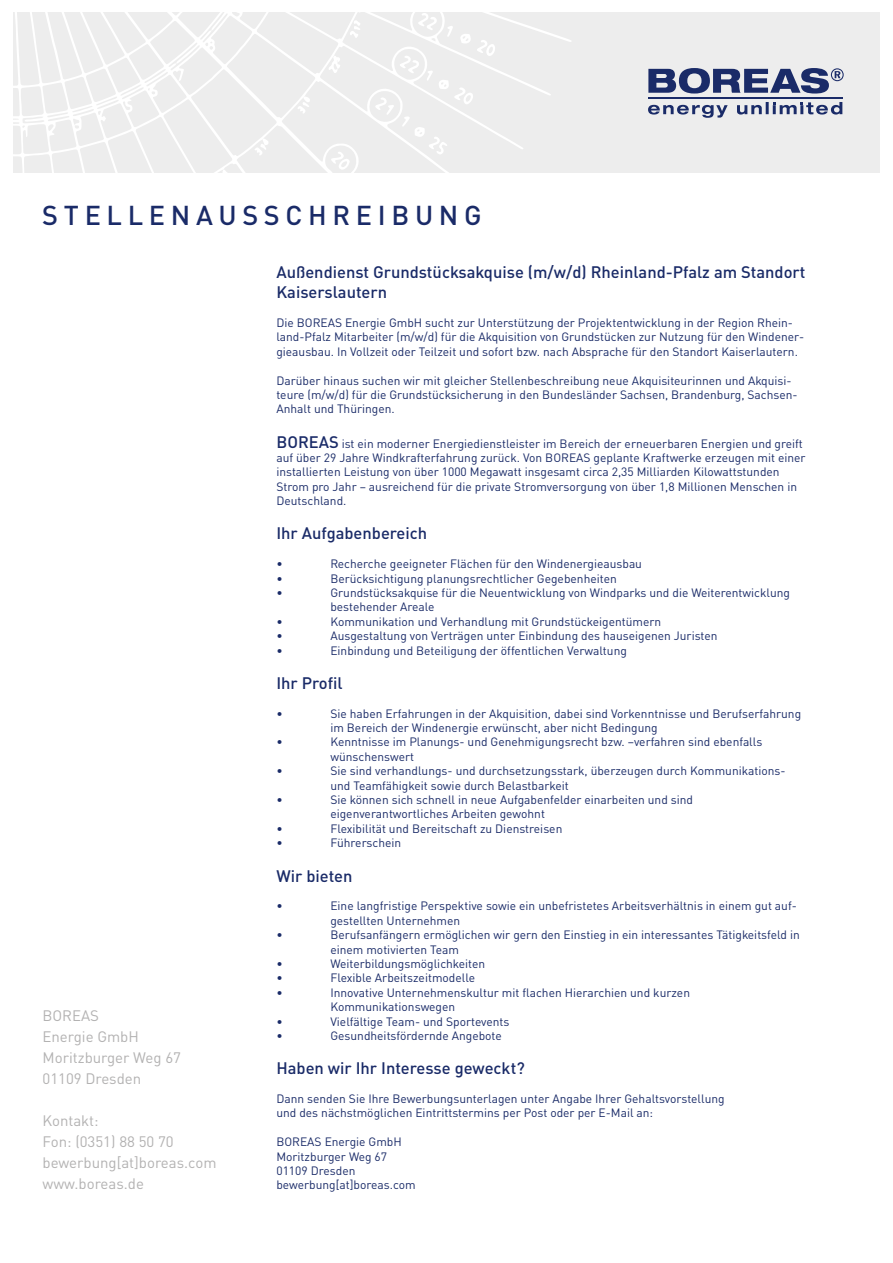
<style>
.page{position:relative;width:893px;height:1263px;background:#fff}
.page>*{position:absolute;margin:0;border:0;box-sizing:border-box;transform-origin:0 0}
.t1{font:500 27px "DINOT";letter-spacing:.21em;color:#1a2b68}
.t2{font:500 16.5px/19.8px "DINOT";color:#1a2b68}
.t3{font:15px/21px "DINOT";color:#b3b2b2}
.t4{font:12px/14.4px "DINOT";color:#1a2b68}
.s1{font-weight:500;font-size:16.5px}
</style>
<div class="page">
<div style="left:13px;top:13px;width:866px;height:160px;background:#ededed"></div>
<svg style="left:13px;top:13px;width:558px;height:160px"></svg>
<svg style="left:329px;top:56px;width:11px;height:17px"></svg>
<svg style="left:460px;top:34px;width:11px;height:10px"></svg>
<svg style="left:477px;top:40px;width:18px;height:16px"></svg>
<svg style="left:402px;top:116px;width:45px;height:38px"></svg>
<svg style="left:447px;top:26px;width:6px;height:11px"></svg>
<svg style="left:427px;top:70px;width:46px;height:34px"></svg>
<svg style="left:255px;top:138px;width:14px;height:18px"></svg>
<svg style="left:297px;top:96px;width:13px;height:18px"></svg>
<svg style="left:222px;top:169px;width:7px;height:4px"></svg>
<svg style="left:350px;top:20px;width:10px;height:18px"></svg>
<svg style="left:375px;top:97px;width:19px;height:18px"></svg>
<svg style="left:400px;top:56px;width:19px;height:17px"></svg>
<svg style="left:418px;top:13px;width:19px;height:17px"></svg>
<svg style="left:331px;top:152px;width:19px;height:18px"></svg>
<svg style="left:737px;top:102px;width:105px;height:13px"></svg>
<svg style="left:648px;top:105px;width:80px;height:13px"></svg>
<svg style="left:648px;top:68px;width:196px;height:26px"></svg>
<hr style="left:648px;top:97px;width:195px;height:2px;background:#1a2b68">
<h1 class="t1" style="left:42px;top:198px;width:441px">STELLENAUSSCHREIBUNG</h1>
<p class="t3" style="left:43px;top:1005px;width:140px">BOREAS<br>Energie GmbH<br>Moritzburger Weg 67<br>01109 Dresden</p>
<p class="t3" style="left:43px;top:1110px;width:176px">Kontakt:<br>Fon: (0351) 88 50 70 bewerbung[at]boreas.com www.boreas.de</p>
<h2 class="t2" style="left:276px;top:262px;width:531px">Außendienst Grundstücksakquise (m/w/d) Rheinland-Pfalz am Standort<br>Kaiserslautern</h2>
<p class="t4" style="left:276px;top:315px;width:529px">Die BOREAS Energie GmbH sucht zur Unterstützung der Projektentwicklung in der Region Rhein&shy;land-Pfalz Mitarbeiter (m/w/d) für die Akquisition von Grundstücken zur Nutzung für den Windener&shy;gieausbau. In Vollzeit oder Teilzeit und sofort bzw. nach Absprache für den Standort Kaiserlautern.</p>
<p class="t4" style="left:276px;top:373px;width:523px">Darüber hinaus suchen wir mit gleicher Stellenbeschreibung neue Akquisiteurinnen und Akquisi&shy;teure (m/w/d) für die Grundstücksicherung in den Bundesländer Sachsen, Brandenburg, Sachsen-<br>Anhalt und Thüringen.</p>
<p class="t4" style="left:276px;top:436px;width:531px"><span class="s1">BOREAS</span> ist ein moderner Energiedienstleister im Bereich der erneuerbaren Energien und greift auf über 29 Jahre Windkrafterfahrung zurück. Von BOREAS geplante Kraftwerke erzeugen mit einer installierten Leistung von über 1000 Megawatt insgesamt circa 2,35 Milliarden Kilowattstunden Strom pro Jahr – ausreichend für die private Stromversorgung von über 1,8 Millionen Menschen in Deutschland.</p>
<h2 class="t2" style="left:276px;top:523px;width:152px">Ihr Aufgabenbereich</h2>
<p class="t4" style="left:276px;top:556px;width:8px">•</p>
<p class="t4" style="left:330px;top:556px;width:313px">Recherche geeigneter Flächen für den Windenergieausbau</p>
<p class="t4" style="left:276px;top:571px;width:8px">•</p>
<p class="t4" style="left:330px;top:571px;width:288px">Berücksichtigung planungsrechtlicher Gegebenheiten</p>
<p class="t4" style="left:276px;top:585px;width:8px">•</p>
<p class="t4" style="left:330px;top:585px;width:461px">Grundstücksakquise für die Neuentwicklung von Windparks und die Weiterentwicklung bestehender Areale</p>
<p class="t4" style="left:276px;top:614px;width:8px">•</p>
<p class="t4" style="left:330px;top:614px;width:332px">Kommunikation und Verhandlung mit Grundstückeigentümern</p>
<p class="t4" style="left:276px;top:628px;width:8px">•</p>
<p class="t4" style="left:330px;top:628px;width:389px">Ausgestaltung von Verträgen unter Einbindung des hauseigenen Juristen</p>
<p class="t4" style="left:276px;top:643px;width:8px">•</p>
<p class="t4" style="left:330px;top:643px;width:298px">Einbindung und Beteiligung der öffentlichen Verwaltung</p>
<h2 class="t2" style="left:276px;top:673px;width:68px">Ihr Profil</h2>
<p class="t4" style="left:276px;top:706px;width:8px">•</p>
<p class="t4" style="left:330px;top:706px;width:472px">Sie haben Erfahrungen in der Akquisition, dabei sind Vorkenntnisse und Berufserfahrung im Bereich der Windenergie erwünscht, aber nicht Bedingung</p>
<p class="t4" style="left:276px;top:735px;width:8px">•</p>
<p class="t4" style="left:330px;top:735px;width:433px">Kenntnisse im Planungs- und Genehmigungsrecht bzw. –verfahren sind ebenfalls wünschenswert</p>
<p class="t4" style="left:276px;top:763px;width:8px">•</p>
<p class="t4" style="left:330px;top:763px;width:457px">Sie sind verhandlungs- und durchsetzungsstark, überzeugen durch Kommunikations&shy;und Teamfähigkeit sowie durch Belastbarkeit</p>
<p class="t4" style="left:276px;top:792px;width:8px">•</p>
<p class="t4" style="left:330px;top:792px;width:364px">Sie können sich schnell in neue Aufgabenfelder einarbeiten und sind eigenverantwortliches Arbeiten gewohnt</p>
<p class="t4" style="left:276px;top:821px;width:8px">•</p>
<p class="t4" style="left:330px;top:821px;width:233px">Flexibilität und Bereitschaft zu Dienstreisen</p>
<p class="t4" style="left:276px;top:835px;width:8px">•</p>
<p class="t4" style="left:330px;top:835px;width:72px">Führerschein</p>
<h2 class="t2" style="left:276px;top:865px;width:78px">Wir bieten</h2>
<p class="t4" style="left:276px;top:898px;width:8px">•</p>
<p class="t4" style="left:330px;top:898px;width:468px">Eine langfristige Perspektive sowie ein unbefristetes Arbeitsverhältnis in einem gut auf&shy;gestellten Unternehmen</p>
<p class="t4" style="left:276px;top:927px;width:8px">•</p>
<p class="t4" style="left:330px;top:927px;width:471px">Berufsanfängern ermöglichen wir gern den Einstieg in ein interessantes Tätigkeitsfeld in einem motivierten Team</p>
<p class="t4" style="left:276px;top:956px;width:8px">•</p>
<p class="t4" style="left:330px;top:956px;width:156px">Weiterbildungsmöglichkeiten</p>
<p class="t4" style="left:276px;top:970px;width:8px">•</p>
<p class="t4" style="left:330px;top:970px;width:146px">Flexible Arbeitszeitmodelle</p>
<p class="t4" style="left:276px;top:985px;width:8px">•</p>
<p class="t4" style="left:330px;top:985px;width:361px">Innovative Unternehmenskultur mit flachen Hierarchien und kurzen<br>Kommunikationswegen</p>
<p class="t4" style="left:276px;top:1014px;width:8px">•</p>
<p class="t4" style="left:330px;top:1014px;width:181px">Vielfältige Team- und Sportevents</p>
<p class="t4" style="left:276px;top:1028px;width:8px">•</p>
<p class="t4" style="left:330px;top:1028px;width:173px">Gesundheitsfördernde Angebote</p>
<h2 class="t2" style="left:276px;top:1058px;width:250px">Haben wir Ihr Interesse geweckt?</h2>
<p class="t4" style="left:276px;top:1091px;width:450px">Dann senden Sie Ihre Bewerbungsunterlagen unter Angabe Ihrer Gehaltsvorstellung und des nächstmöglichen Eintrittstermins per Post oder per E-Mail an:</p>
<p class="t4" style="left:276px;top:1134px;width:141px">BOREAS Energie GmbH<br>Moritzburger Weg 67<br>01109 Dresden bewerbung[at]boreas.com</p>
</div>
